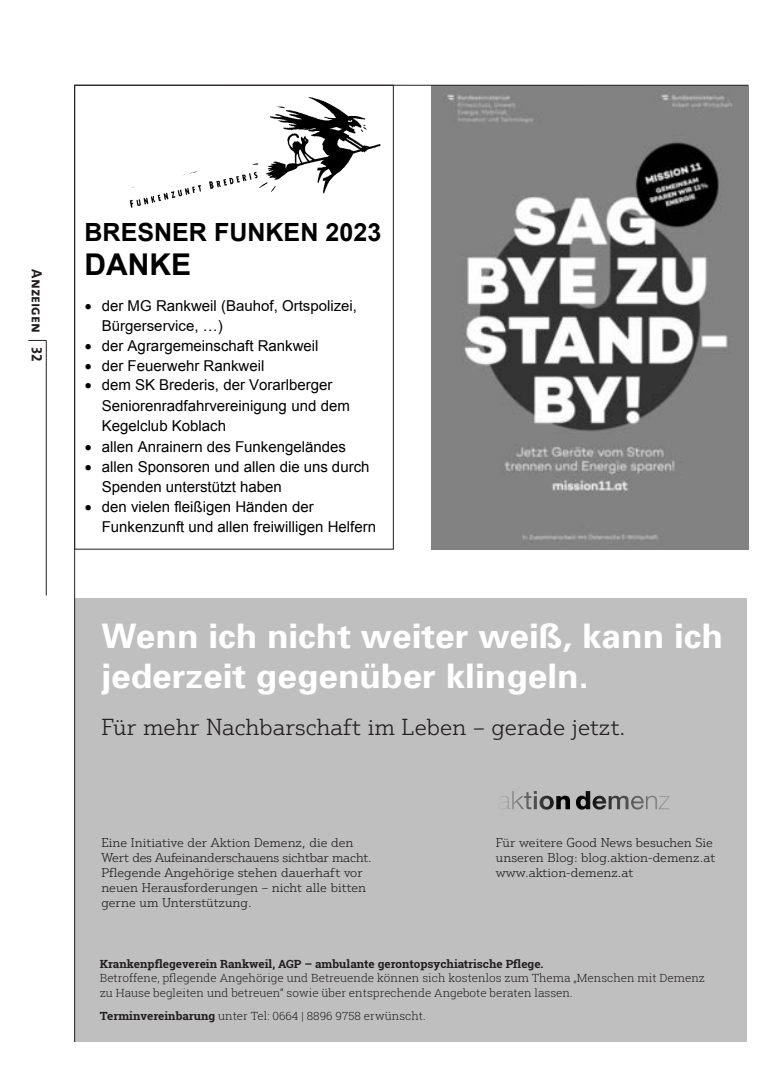
<style>
.page{position:relative;width:780px;height:1081px;background:#fff}
.page>*{position:absolute;margin:0;border:0;box-sizing:border-box;transform-origin:0 0}
.t1{font:700 33.75px/40.5px "Univers";color:#fff;scale:1.04 1}
.t2{font:700 30px "Arial";color:#000}
.t3{font:700 25px "Arial";color:#000}
.t4{font:300 22.5px "Justus Pro";color:#231f20;scale:1.04 1}
.t5{font:15px/19.5px "Arial";color:#000}
.t6{font:15px "The Mix Bold Caps";color:#231f20}
.t7{font:300 12.5px/15px "Justus Pro";color:#231f20;scale:1.04 1}
.t8{font:300 11.25px/14.4px "Roboto Slab";color:#231f20;scale:1.04 1}
.t9{font:700 11.25px "Roboto Slab";color:#231f20;scale:1.04 1}
.s1{font-style:inherit}
.s2{font-weight:700}
</style>
<div class="page">
<div style="left:75px;top:599px;width:671px;height:443px;background:#bfbfbf"></div>
<svg style="left:500px;top:791px;width:70px;height:18px"></svg>
<svg style="left:576px;top:791px;width:93px;height:18px"></svg>
<img style="left:431px;top:86px;width:317px;height:463px">
<img style="left:129px;top:97px;width:252px;height:111px">
<svg style="left:28px;top:340px;width:18px;height:1px"></svg>
<hr style="left:46px;top:340px;width:1px;height:255px;background:#231f20">
<hr style="left:74px;top:85px;width:674px;height:1px;background:#231f20">
<hr style="left:74px;top:85px;width:1px;height:957px;background:#231f20">
<p class="t6" style="left:49px;top:269px;width:93px;rotate:90deg">Anzeigen 32</p>
<h3 class="t3" style="left:84px;top:216px;width:298px">BRESNER FUNKEN 202<span class="s1">3</span></h3>
<h2 class="t2" style="left:84px;top:244px;width:108px">DANKE</h2>
<p class="t5" style="left:102px;top:296px;width:257px;text-indent:-17px">• der MG Rankweil (Bauhof, Ortspolizei,<br>Bürgerservice, …)</p>
<p class="t5" style="left:85px;top:336px;width:235px">• der Agrargemeinschaft Rankweil</p>
<p class="t5" style="left:85px;top:356px;width:181px">• der Feuerwehr Rankweil</p>
<p class="t5" style="left:102px;top:375px;width:249px;line-height:20.1px;text-indent:-17px">• dem SK Brederis, der Vorarlberger<br>Seniorenradfahrvereinigung und dem<br>Kegelclub Koblach</p>
<p class="t5" style="left:85px;top:437px;width:262px">• allen Anrainern des Funkengeländes</p>
<p class="t5" style="left:102px;top:457px;width:269px;text-indent:-17px">• allen Sponsoren und allen die uns durch<br>Spenden unterstützt haben</p>
<p class="t5" style="left:102px;top:497px;width:276px;text-indent:-17px">• den vielen fleißigen Händen der<br>Funkenzunft und allen freiwilligen Helfern</p>
<h1 class="t1" style="left:101px;top:614px;width:599px">Wenn ich nicht weiter weiß, kann ich jederzeit gegenüber klingeln.</h1>
<h3 class="t4" style="left:101px;top:713px;width:505px">Für mehr Nachbarschaft im Leben – gerade jetzt.</h3>
<p class="t7" style="left:101px;top:835px;width:261px">Eine Initiative der Aktion Demenz, die den Wert des Aufeinanderschauens sichtbar macht.<br>Pflegende Angehörige stehen dauerhaft vor neuen Herausforderungen – nicht alle bitten gerne um Unterstützung.</p>
<p class="t7" style="left:496px;top:835px;width:212px">Für weitere Good News besuchen Sie unseren Blog: blog.aktion-demenz.at www.aktion-demenz.at</p>
<p class="t9" style="left:100px;top:956px;width:428px">Krankenpflegeverein Rankweil, AGP – ambulante gerontopsychiatrische Pflege.</p>
<p class="t8" style="left:100px;top:971px;width:583px">Betroffene, pflegende Angehörige und Betreuende können sich kostenlos zum Thema „Menschen mit Demenz zu Hause begleiten und betreuen“ sowie über entsprechende Angebote beraten lassen.</p>
<p class="t8" style="left:100px;top:1008px;width:315px"><span class="s2">Terminvereinbarung</span> unter Tel: 0664 | 8896 9758 erwünscht.</p>
</div>
